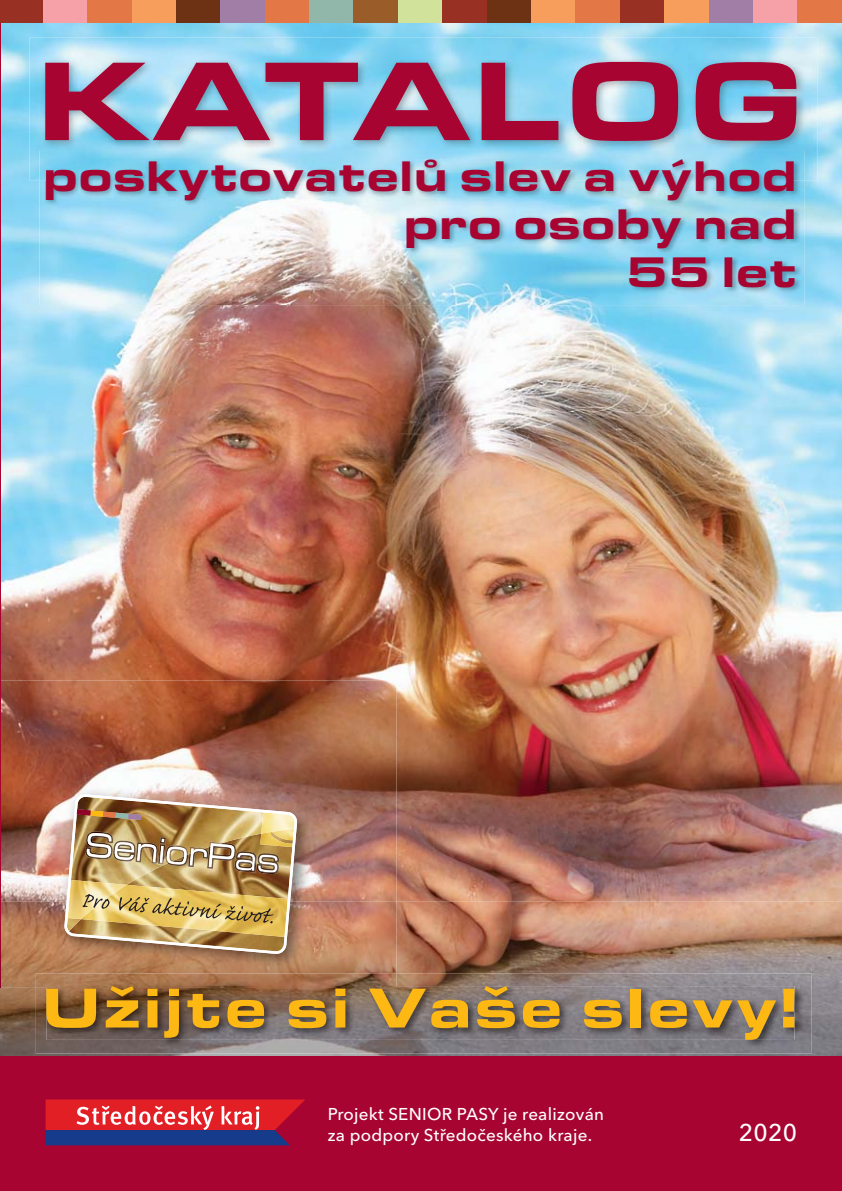
<style>
.page{position:relative;width:842px;height:1191px;background:#fff}
.page>*{position:absolute;margin:0;border:0;box-sizing:border-box;transform-origin:0 0}
.t1{font:900 expanded 116px "Eurostile TCE";letter-spacing:.005em;color:#a70432}
.t2{font:900 expanded 58.2px "Eurostile TCE";letter-spacing:.035em;color:#fdb813}
.t3{font:900 expanded 44.4px/47.8px "Eurostile TCE";color:#a70432;text-align:right}
.t4{font:500 24px "Avenir Next";color:#fff}
.t5{font:500 17px/21px "Avenir Next";letter-spacing:.015em;color:#fff}
</style>
<div class="page">
<img style="left:0;top:23px;width:842px;height:878px">
<img style="left:39px;top:181px;width:765px;height:124px">
<img style="left:46px;top:181px;width:526px;height:20px">
<img style="left:586px;top:181px;width:208px;height:20px">
<img style="left:358px;top:901px;width:484px;height:155px">
<img style="left:0;top:987px;width:71px;height:69px">
<img style="left:71px;top:1053px;width:287px;height:3px">
<div style="left:0;top:0;width:43px;height:23px;background:#983123"></div>
<div style="left:43px;top:0;width:44px;height:23px;background:#f6a1a8"></div>
<div style="left:87px;top:0;width:45px;height:23px;background:#e47746"></div>
<div style="left:132px;top:0;width:44px;height:23px;background:#f89e5c"></div>
<div style="left:176px;top:0;width:45px;height:23px;background:#6d3214"></div>
<div style="left:221px;top:0;width:44px;height:23px;background:#a17ea5"></div>
<div style="left:265px;top:0;width:44px;height:23px;background:#e47746"></div>
<div style="left:309px;top:0;width:45px;height:23px;background:#91b7ab"></div>
<div style="left:354px;top:0;width:44px;height:23px;background:#9a5d2a"></div>
<div style="left:398px;top:0;width:45px;height:23px;background:#d1e39a"></div>
<div style="left:443px;top:0;width:44px;height:23px;background:#983123"></div>
<div style="left:487px;top:0;width:44px;height:23px;background:#6d3214"></div>
<div style="left:531px;top:0;width:45px;height:23px;background:#f89e5c"></div>
<div style="left:576px;top:0;width:44px;height:23px;background:#e47746"></div>
<div style="left:620px;top:0;width:44px;height:23px;background:#983123"></div>
<div style="left:664px;top:0;width:45px;height:23px;background:#f89e5c"></div>
<div style="left:709px;top:0;width:44px;height:23px;background:#a17ea5"></div>
<div style="left:753px;top:0;width:45px;height:23px;background:#f6a1a8"></div>
<div style="left:798px;top:0;width:44px;height:23px;background:#e47746"></div>
<img style="left:36px;top:973px;width:776px;height:80px">
<img style="left:46px;top:986px;width:748px;height:53px">
<div style="left:0;top:1056px;width:842px;height:135px;background:#a70432"></div>
<img style="left:30px;top:38px;width:787px;height:143px">
<svg style="left:46px;top:1099px;width:259px;height:46px;background:#a33b59"></svg>
<img style="left:0;top:680px;width:396px;height:307px">
<img style="left:0;top:901px;width:1px;height:86px">
<img style="left:36px;top:973px;width:360px;height:14px">
<img style="left:46px;top:986px;width:350px;height:1px">
<svg style="left:110px;top:986px;width:25px;height:1px"></svg>
<img style="left:64px;top:794px;width:233px;height:160px">
<h1 class="t1" style="left:35px;top:56px;width:771px">KATALOG</h1>
<h3 class="t3" style="left:43px;top:156px;width:756px">poskytovatelů slev a výhod</h3>
<h3 class="t3" style="left:403px;top:204px;width:395px">pro osoby nad<br>55 let</h3>
<h2 class="t2" style="left:42px;top:985px;width:758px">Užijte si Vaše slevy!</h2>
<p class="t5" style="left:328px;top:1105px;width:278px">Projekt SENIOR PASY je realizován za podpory Středočeského kraje.</p>
<h3 class="t4" style="left:739px;top:1123px;width:60px">2020</h3>
</div>
